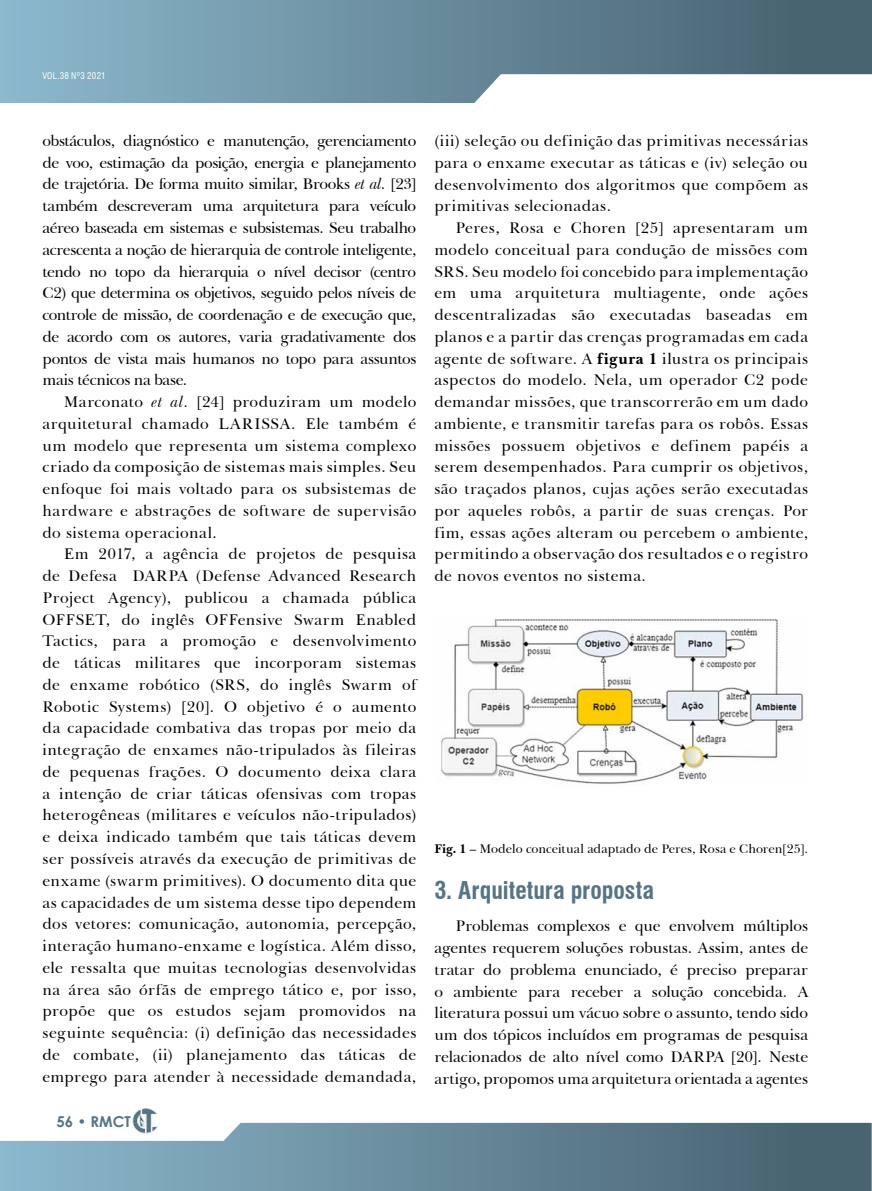
<style>
.page{position:relative;width:872px;height:1191px;background:#fff}
.page>*{position:absolute;margin:0;border:0;box-sizing:border-box;transform-origin:0 0}
.t1{font:700 condensed 24px "Swiss 721 BT";color:#567483}
.t2{font:15.75px/21.8px "Baskerville BT";letter-spacing:.015em;color:#000;text-align:justify}
.t3{font:700 15px "Century Gothic";color:#567483}
.t4{font:12.75px "Baskerville BT";color:#000}
.t5{font:condensed 9px "Swiss 721 BT";letter-spacing:.03em;color:#fff}
.s1{font-style:italic}
.s2{font-weight:700}
</style>
<div class="page">
<div style="left:0;top:0;width:872px;height:102px;background:linear-gradient(to right,#8cb8cd,#445e6a)"></div>
<svg style="left:0;top:1122px;width:871px;height:69px;background:#678999"></svg>
<svg style="left:0;top:1122px;width:244px;height:18px"></svg>
<svg style="left:465px;top:74px;width:407px;height:29px"></svg>
<img style="left:132px;top:1108px;width:27px;height:25px">
<img style="left:441px;top:619px;width:363px;height:165px">
<p class="t5" style="left:42px;top:70px;width:65px">VOL.38 Nº3 2021</p>
<p class="t2" style="left:43px;top:129px;width:375px">obstáculos, diagnóstico e manutenção, gerenciamento de voo, estimação da posição, energia e planejamento de trajetória. De forma muito similar, Brooks <span class="s1">et al.</span> [23] também descreveram uma arquitetura para veículo aéreo baseada em sistemas e subsistemas. Seu trabalho acrescenta a noção de hierarquia de controle inteligente, tendo no topo da hierarquia o nível decisor (centro C2) que determina os objetivos, seguido pelos níveis de controle de missão, de coordenação e de execução que, de acordo com os autores, varia gradativamente dos pontos de vista mais humanos no topo para assuntos mais técnicos na base.</p>
<p class="t2" style="left:43px;top:390px;width:375px;text-indent:21px">Marconato <span class="s1">et al.</span> [24] produziram um modelo arquitetural chamado LARISSA. Ele também é um modelo que representa um sistema complexo criado da composição de sistemas mais simples. Seu enfoque foi mais voltado para os subsistemas de hardware e abstrações de software de supervisão do sistema operacional.</p>
<p class="t2" style="left:43px;top:542px;width:375px;text-indent:21px">Em 2017, a agência de projetos de pesquisa de Defesa DARPA (Defense Advanced Research Project Agency), publicou a chamada pública OFFSET, do inglês OFFensive Swarm Enabled Tactics, para a promoção e desenvolvimento de táticas militares que incorporam sistemas de enxame robótico (SRS, do inglês Swarm of Robotic Systems) [20]. O objetivo é o aumento da capacidade combativa das tropas por meio da integração de enxames não-tripulados às fileiras de pequenas frações. O documento deixa clara a intenção de criar táticas ofensivas com tropas heterogêneas (militares e veículos não-tripulados) e deixa indicado também que tais táticas devem ser possíveis através da execução de primitivas de enxame (swarm primitives). O documento dita que as capacidades de um sistema desse tipo dependem dos vetores: comunicação, autonomia, percepção, interação humano-enxame e logística. Além disso, ele ressalta que muitas tecnologias desenvolvidas na área são órfãs de emprego tático e, por isso, propõe que os estudos sejam promovidos na seguinte sequência: (i) definição das necessidades de combate, (ii) planejamento das táticas de emprego para atender à necessidade demandada,</p>
<p class="t3" style="left:56px;top:1110px;width:76px">56 • RMCT</p>
<p class="t2" style="left:434px;top:129px;width:375px">(iii) seleção ou definição das primitivas necessárias para o enxame executar as táticas e (iv) seleção ou desenvolvimento dos algoritmos que compõem as primitivas selecionadas.</p>
<p class="t2" style="left:434px;top:216px;width:375px;text-indent:21px">Peres, Rosa e Choren [25] apresentaram um modelo conceitual para condução de missões com SRS. Seu modelo foi concebido para implementação em uma arquitetura multiagente, onde ações descentralizadas são executadas baseadas em planos e a partir das crenças programadas em cada agente de software. A <span class="s2">figura 1</span> ilustra os principais aspectos do modelo. Nela, um operador C2 pode demandar missões, que transcorrerão em um dado ambiente, e transmitir tarefas para os robôs. Essas missões possuem objetivos e definem papéis a serem desempenhados. Para cumprir os objetivos, são traçados planos, cujas ações serão executadas por aqueles robôs, a partir de suas crenças. Por fim, essas ações alteram ou percebem o ambiente, permitindo a observação dos resultados e o registro de novos eventos no sistema.</p>
<p class="t4" style="left:434px;top:839px;width:375px"><span class="s2">Fig. 1</span> – Modelo conceitual adaptado de Peres, Rosa e Choren[25].</p>
<h1 class="t1" style="left:434px;top:875px;width:221px">3. Arquitetura proposta</h1>
<p class="t2" style="left:434px;top:914px;width:375px;text-indent:21px">Problemas complexos e que envolvem múltiplos agentes requerem soluções robustas. Assim, antes de tratar do problema enunciado, é preciso preparar o ambiente para receber a solução concebida. A literatura possui um vácuo sobre o assunto, tendo sido um dos tópicos incluídos em programas de pesquisa relacionados de alto nível como DARPA [20]. Neste artigo, propomos uma arquitetura orientada a agentes</p>
</div>
